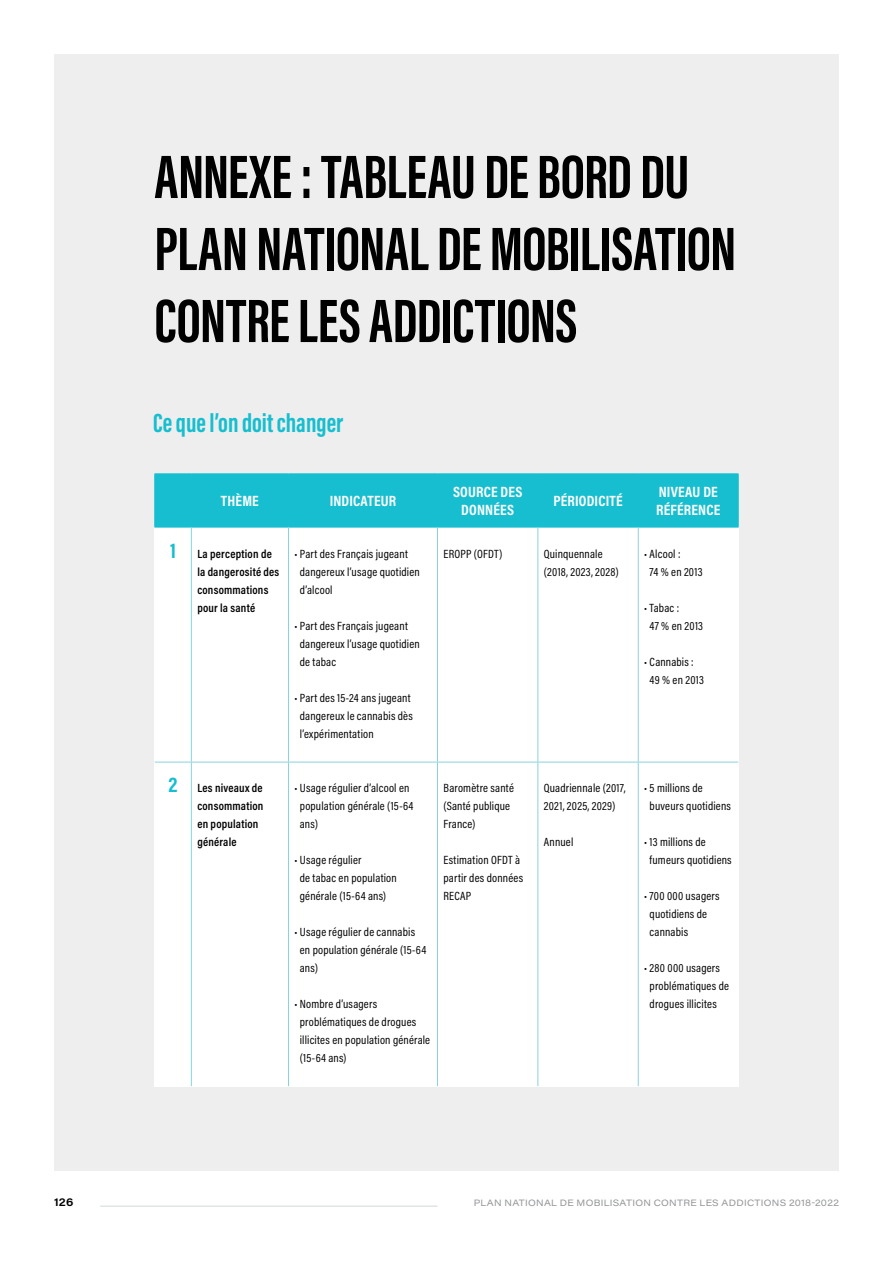
<style>
.page{position:relative;width:893px;height:1263px;background:#fff}
.page>*{position:absolute;margin:0;border:0;box-sizing:border-box;transform-origin:0 0}
.t1{font:700 63px/72px "Acumin Pro Extra Cond";letter-spacing:-.01em;color:#000}
.t2{font:700 27px "Acumin Pro Extra Cond";color:#16becf}
.t3{font:700 15px/18px "Acumin Pro Cond";letter-spacing:.01em;color:#fff;text-align:center}
.t4{font:12px/18px "Acumin Pro Cond";letter-spacing:.015em;color:#000}
.t5{font:600 12px/18px "Acumin Pro Cond";letter-spacing:.015em;color:#000}
.t6{font:600 11.25px "Acumin Pro Wide";color:#000}
.t7{font:9px "Acumin Pro Wide";letter-spacing:.035em;color:#939598}
.s1{font-weight:700;font-size:21px;color:#16becf}
</style>
<div class="page">
<hr style="left:100px;top:1205px;width:337px;height:2px;background:#939598">
<div style="left:54px;top:54px;width:785px;height:1116px;background:#eee"></div>
<div style="left:154px;top:473px;width:585px;height:613px;background:#fff"></div>
<div style="left:155px;top:474px;width:583px;height:53px;background:#16becf"></div>
<hr style="left:154px;top:473px;width:37px;height:1px;background:#16becf">
<hr style="left:154px;top:474px;width:1px;height:53px;background:#16becf">
<hr style="left:191px;top:473px;width:97px;height:1px;background:#16becf">
<hr style="left:191px;top:474px;width:1px;height:53px;background:#16becf">
<hr style="left:288px;top:473px;width:149px;height:1px;background:#16becf">
<hr style="left:288px;top:474px;width:1px;height:53px;background:#16becf">
<hr style="left:437px;top:473px;width:101px;height:1px;background:#16becf">
<hr style="left:437px;top:474px;width:1px;height:53px;background:#16becf">
<hr style="left:538px;top:473px;width:100px;height:1px;background:#16becf">
<hr style="left:537px;top:474px;width:1px;height:53px;background:#16becf">
<hr style="left:638px;top:473px;width:101px;height:1px;background:#16becf">
<hr style="left:638px;top:474px;width:1px;height:53px;background:#16becf">
<hr style="left:738px;top:474px;width:1px;height:53px;background:#16becf">
<hr style="left:154px;top:527px;width:37px;height:1px;background:#16becf">
<hr style="left:191px;top:527px;width:97px;height:1px;background:#16becf">
<hr style="left:288px;top:527px;width:149px;height:1px;background:#16becf">
<hr style="left:437px;top:527px;width:101px;height:1px;background:#16becf">
<hr style="left:538px;top:527px;width:100px;height:1px;background:#16becf">
<hr style="left:638px;top:527px;width:101px;height:1px;background:#16becf">
<hr style="left:191px;top:527px;width:1px;height:235px;background:#89d3de">
<hr style="left:288px;top:527px;width:1px;height:235px;background:#89d3de">
<hr style="left:437px;top:527px;width:1px;height:235px;background:#89d3de">
<hr style="left:537px;top:527px;width:1px;height:235px;background:#89d3de">
<hr style="left:638px;top:527px;width:1px;height:235px;background:#89d3de">
<hr style="left:155px;top:762px;width:36px;height:1px;background:#89d3de">
<hr style="left:191px;top:762px;width:97px;height:1px;background:#89d3de">
<hr style="left:191px;top:762px;width:1px;height:324px;background:#89d3de">
<hr style="left:288px;top:762px;width:149px;height:1px;background:#89d3de">
<hr style="left:288px;top:762px;width:1px;height:324px;background:#89d3de">
<hr style="left:437px;top:762px;width:101px;height:1px;background:#89d3de">
<hr style="left:437px;top:762px;width:1px;height:324px;background:#89d3de">
<hr style="left:538px;top:762px;width:100px;height:1px;background:#89d3de">
<hr style="left:537px;top:762px;width:1px;height:324px;background:#89d3de">
<hr style="left:638px;top:762px;width:100px;height:1px;background:#89d3de">
<hr style="left:638px;top:762px;width:1px;height:324px;background:#89d3de">
<h1 class="t1" style="left:154px;top:140px;width:583px">ANNEXE : TABLEAU DE BORD DU<br>PLAN NATIONAL DE MOBILISATION<br>CONTRE LES ADDICTIONS</h1>
<h2 class="t2" style="left:153px;top:406px;width:192px">Ce que l’on doit changer</h2>
<p class="t3" style="left:221px;top:491px;width:39px">THÈME</p>
<p class="t3" style="left:330px;top:491px;width:68px">INDICATEUR</p>
<p class="t3" style="left:453px;top:482px;width:71px">SOURCE DES<br>DONNÉES</p>
<p class="t3" style="left:553px;top:491px;width:71px">PÉRIODICITÉ</p>
<p class="t3" style="left:656px;top:482px;width:66px;text-align:left">NIVEAU DE<br>RÉFÉRENCE</p>
<p class="t5" style="left:197px;top:545px;width:83px;text-indent:-27px"><span class="s1">1</span> La perception de la dangerosité des consommations pour la santé</p>
<p class="t4" style="left:300px;top:545px;width:121px;text-indent:-5px">• Part des Français jugeant dangereux l’usage quotidien d’alcool</p>
<p class="t4" style="left:300px;top:617px;width:121px;text-indent:-5px">• Part des Français jugeant dangereux l’usage quotidien de tabac</p>
<p class="t4" style="left:300px;top:689px;width:115px;text-indent:-5px">• Part des 15-24 ans jugeant dangereux le cannabis dès l’expérimentation</p>
<p class="t4" style="left:443px;top:545px;width:60px">EROPP (OFDT)</p>
<p class="t4" style="left:544px;top:545px;width:76px">Quinquennale (2018, 2023, 2028)</p>
<p class="t4" style="left:650px;top:545px;width:54px;text-indent:-5px">• Alcool :<br>74 % en 2013</p>
<p class="t4" style="left:650px;top:599px;width:55px;text-indent:-5px">• Tabac :<br>47 % en 2013</p>
<p class="t4" style="left:650px;top:653px;width:56px;text-indent:-5px">• Cannabis :<br>49 % en 2013</p>
<p class="t5" style="left:197px;top:779px;width:68px;text-indent:-29px"><span class="s1">2</span> Les niveaux de consommation en population générale</p>
<p class="t4" style="left:300px;top:779px;width:115px;text-indent:-5px">• Usage régulier d’alcool en population générale (15-64 ans)</p>
<p class="t4" style="left:300px;top:851px;width:98px;text-indent:-5px">• Usage régulier<br>de tabac en population générale (15-64 ans)</p>
<p class="t4" style="left:300px;top:923px;width:128px;text-indent:-5px">• Usage régulier de cannabis en population générale (15-64 ans)</p>
<p class="t4" style="left:300px;top:995px;width:132px;text-indent:-5px">• Nombre d’usagers problématiques de drogues illicites en population générale (15-64 ans)</p>
<p class="t4" style="left:443px;top:779px;width:72px">Baromètre santé (Santé publique<br>France)</p>
<p class="t4" style="left:443px;top:851px;width:81px">Estimation OFDT à partir des données<br>RECAP</p>
<p class="t4" style="left:544px;top:779px;width:83px">Quadriennale (2017,<br>2021, 2025, 2029)</p>
<p class="t4" style="left:544px;top:833px;width:31px">Annuel</p>
<p class="t4" style="left:650px;top:779px;width:83px;text-indent:-5px">• 5 millions de buveurs quotidiens</p>
<p class="t4" style="left:650px;top:833px;width:84px;text-indent:-5px">• 13 millions de fumeurs quotidiens</p>
<p class="t4" style="left:650px;top:887px;width:72px;text-indent:-5px">• 700 000 usagers quotidiens de cannabis</p>
<p class="t4" style="left:650px;top:959px;width:81px;text-indent:-5px">• 280 000 usagers problématiques de drogues illicites</p>
<p class="t6" style="left:54px;top:1194px;width:21px">126</p>
<p class="t7" style="left:474px;top:1196px;width:367px">PLAN NATIONAL DE MOBILISATION CONTRE LES ADDICTIONS 2018-2022</p>
</div>
